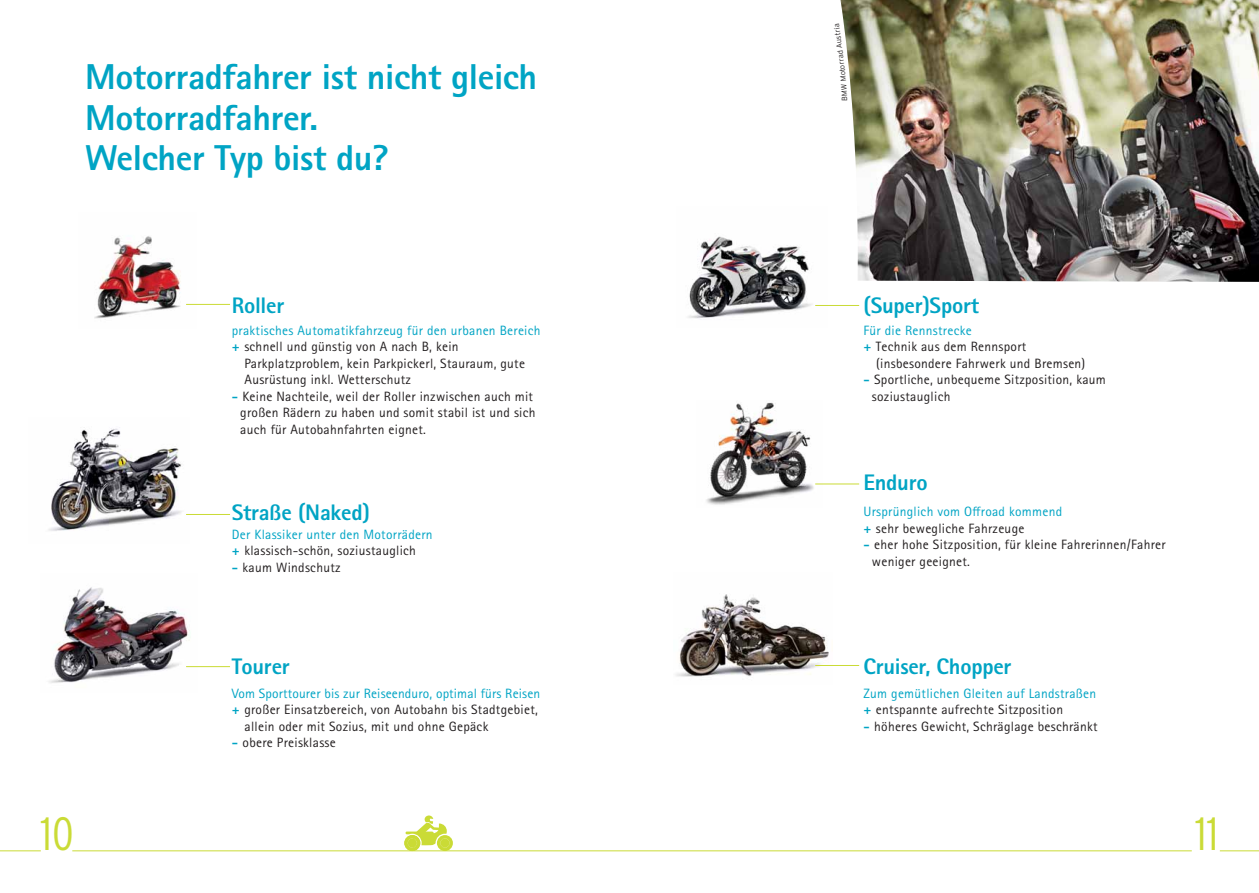
<style>
.page{position:relative;width:1259px;height:893px;background:#fff}
.page>*{position:absolute;margin:0;border:0;box-sizing:border-box;transform-origin:0 0}
.t1{font:300 condensed 46.5px "Interstate";color:#cadb36}
.t2{font:800 36px/40.5px "Rotis Sans Serif Pro";letter-spacing:-.01em;color:#00a4c4}
.t3{font:800 22.5px "Rotis Sans Serif Pro";letter-spacing:-.01em;color:#00a4c4}
.t4{font:13.5px/16.5px "Rotis Sans Serif Pro";letter-spacing:.02em;color:#231f20}
.t5{font:13.5px/16.5px "Rotis Sans Serif Pro";letter-spacing:.02em;color:#00a4c4}
.t6{font:300 7.5px "Interstate";color:#231f20}
.s1{font-weight:800;color:#00a4c4}
.s2{font-weight:800}
.s3{color:#231f20}
</style>
<div class="page">
<img style="left:840px;top:0;width:419px;height:282px">
<img style="left:94px;top:236px;width:102px;height:83px">
<hr style="left:186px;top:304px;width:44px;height:1px;background:#cadb36">
<img style="left:48px;top:428px;width:134px;height:103px">
<hr style="left:186px;top:514px;width:44px;height:1px;background:#cadb36">
<img style="left:49px;top:587px;width:149px;height:96px">
<hr style="left:186px;top:666px;width:44px;height:1px;background:#cadb36">
<img style="left:688px;top:236px;width:124px;height:83px">
<hr style="left:815px;top:305px;width:44px;height:1px;background:#cadb36">
<img style="left:706px;top:402px;width:116px;height:103px">
<hr style="left:815px;top:484px;width:44px;height:1px;background:#cadb36">
<img style="left:676px;top:594px;width:153px;height:83px">
<hr style="left:815px;top:665px;width:44px;height:1px;background:#cadb36">
<hr style="left:72px;top:850px;width:1119px;height:1px;background:#cadb36">
<hr style="left:0;top:850px;width:41px;height:1px;background:#cadb36">
<hr style="left:1219px;top:850px;width:40px;height:1px;background:#cadb36">
<svg style="left:404px;top:815px;width:49px;height:36px"></svg>
<svg style="left:840px;top:72px;width:7px;height:28px"></svg>
<h2 class="t2" style="left:85px;top:56px;width:454px">Motorradfahrer ist nicht gleich<br>Motorradfahrer.<br>Welcher Typ bist du?</h2>
<p class="t3" style="left:232px;top:291px;width:54px">Roller</p>
<p class="t5" style="left:232px;top:322px;width:310px">praktisches Automatikfahrzeug für den urbanen Bereich</p>
<p class="t4" style="left:232px;top:338px;width:228px"><span class="s1">+</span> schnell und günstig von A nach B, kein</p>
<p class="t4" style="left:244px;top:355px;width:282px">Parkplatzproblem, kein Parkpickerl, Stauraum, gute</p>
<p class="t4" style="left:244px;top:371px;width:168px">Ausrüstung inkl. Wetterschutz</p>
<p class="t4" style="left:240px;top:388px;width:297px;text-indent:-9px"><span class="s1">-</span> Keine Nachteile, weil der Roller inzwischen auch mit großen Rädern zu haben und somit stabil ist und sich auch für Autobahnfahrten eignet.</p>
<p class="t3" style="left:232px;top:498px;width:139px">Straße (Naked)</p>
<p class="t5" style="left:232px;top:526px;width:202px">Der Klassiker unter den Motorrädern <span class="s2">+</span> <span class="s3">klassisch-schön, soziustauglich</span></p>
<p class="t4" style="left:232px;top:559px;width:110px"><span class="s1">-</span> kaum Windschutz</p>
<p class="t3" style="left:232px;top:652px;width:59px">Tourer</p>
<p class="t5" style="left:232px;top:685px;width:310px">Vom Sporttourer bis zur Reiseenduro, optimal fürs Reisen</p>
<p class="t4" style="left:232px;top:701px;width:307px"><span class="s1">+</span> großer Einsatzbereich, von Autobahn bis Stadtgebiet,</p>
<p class="t4" style="left:244px;top:718px;width:245px">allein oder mit Sozius, mit und ohne Gepäck</p>
<p class="t4" style="left:232px;top:734px;width:106px"><span class="s1">-</span> obere Preisklasse</p>
<p class="t6" style="left:834px;top:36px;width:13px;rotate:-98deg">tr ai</p>
<p class="t6" style="left:838px;top:72px;width:38px;rotate:-97deg">torrad Aus</p>
<p class="t3" style="left:863px;top:291px;width:117px">(Super)Sport</p>
<p class="t5" style="left:863px;top:322px;width:110px">Für die Rennstrecke</p>
<p class="t4" style="left:863px;top:338px;width:164px"><span class="s1">+</span> Technik aus dem Rennsport</p>
<p class="t4" style="left:876px;top:355px;width:211px">(insbesondere Fahrwerk und Bremsen)</p>
<p class="t4" style="left:872px;top:371px;width:235px;text-indent:-9px"><span class="s1">-</span> Sportliche, unbequeme Sitzposition, kaum soziustauglich</p>
<p class="t3" style="left:863px;top:468px;width:66px">Enduro</p>
<p class="t5" style="left:863px;top:503px;width:200px">Ursprünglich vom Offroad kommend <span class="s2">+</span> <span class="s3">sehr bewegliche Fahrzeuge</span></p>
<p class="t4" style="left:872px;top:536px;width:295px;text-indent:-9px"><span class="s1">-</span> eher hohe Sitzposition, für kleine Fahrerinnen/Fahrer weniger geeignet.</p>
<p class="t3" style="left:863px;top:652px;width:149px">Cruiser, Chopper</p>
<p class="t5" style="left:863px;top:685px;width:234px">Zum gemütlichen Gleiten auf Landstraßen <span class="s2">+</span> <span class="s3">entspannte aufrechte Sitzposition</span></p>
<p class="t4" style="left:863px;top:718px;width:236px"><span class="s1">-</span> höheres Gewicht, Schräglage beschränkt</p>
<h1 class="t1" style="left:40px;top:808px;width:35px">10</h1>
<h1 class="t1" style="left:1195px;top:808px;width:25px">11</h1>
</div>
